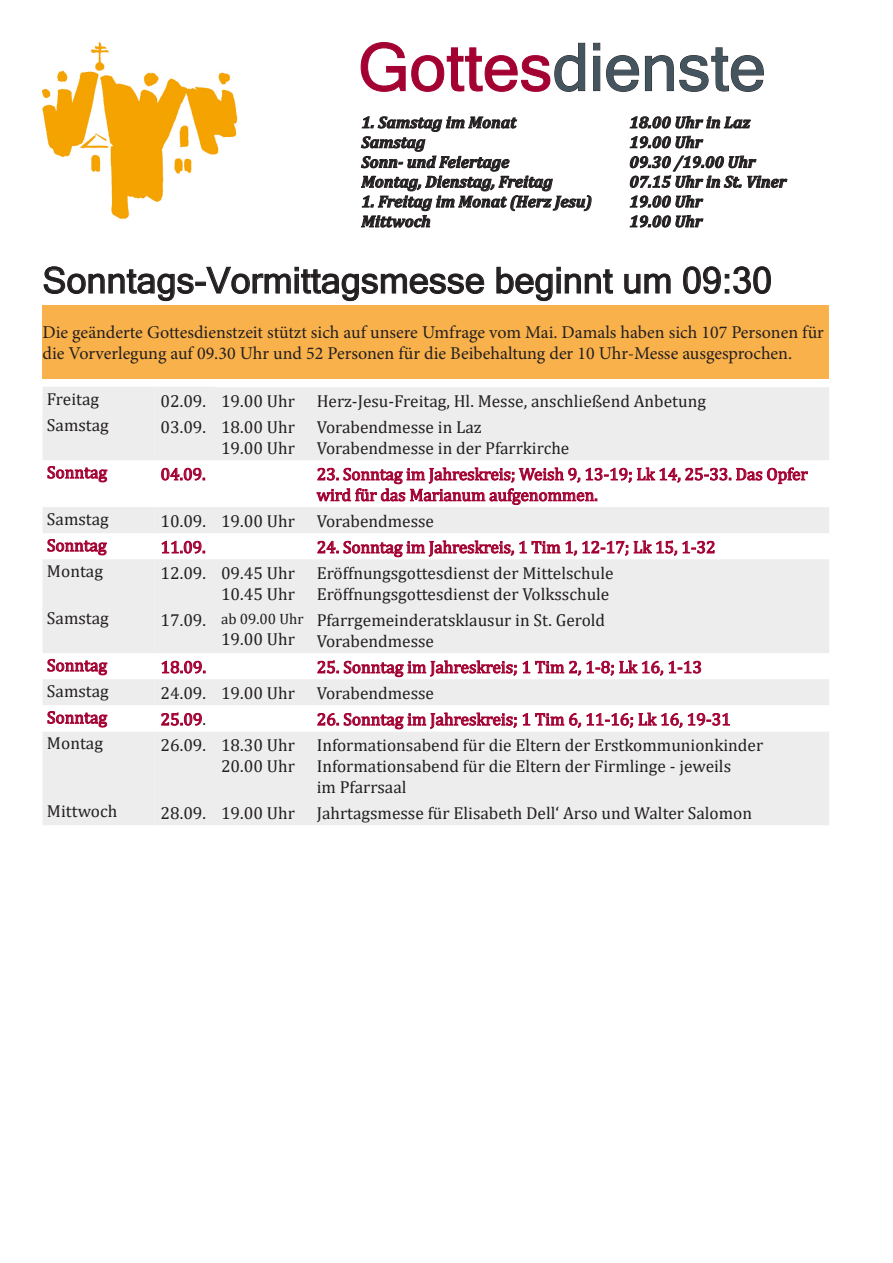
<style>
.page{position:relative;width:893px;height:1263px;background:#fff}
.page>*{position:absolute;margin:0;border:0;box-sizing:border-box;transform-origin:0 0}
.t1{font:66px "Microsoft Sans Serif";color:#45555f}
.Headline{font:36px "Microsoft Sans Serif";color:#231f20}
.t2{font:18px/21.6px "Minion Pro";color:#231f20}
.t3{font:17.4px/20.9px "Cambria";color:#231f20}
.t4{font:17.4px "Cambria";letter-spacing:-.005em;color:#a40133}
.t5{font:italic 700 16.5px "Cambria";color:#231f20}
.t6{font:15px "Cambria";color:#231f20}
.s1{color:#a40133}
.s2{color:#231f20}
</style>
<div class="page">
<img style="left:43px;top:43px;width:195px;height:176px">
<svg style="left:360px;top:42px;width:225px;height:50px"></svg>
<svg style="left:593px;top:43px;width:7px;height:48px"></svg>
<svg style="left:606px;top:55px;width:33px;height:37px"></svg>
<svg style="left:645px;top:47px;width:119px;height:45px"></svg>
<svg style="left:43px;top:388px;width:111px;height:437px;fill:#ecedec"></svg>
<svg style="left:154px;top:387px;width:675px;height:438px;background:#eeefee"></svg>
<hr style="left:43px;top:387px;width:111px;height:1px;background:#ecedec">
<hr style="left:154px;top:387px;width:61px;height:1px;background:#ecedec">
<svg style="left:47px;top:466px;width:61px;height:17px"></svg>
<svg style="left:161px;top:467px;width:44px;height:14px"></svg>
<svg style="left:316px;top:467px;width:492px;height:38px"></svg>
<svg style="left:47px;top:539px;width:60px;height:17px"></svg>
<svg style="left:161px;top:540px;width:44px;height:14px"></svg>
<svg style="left:317px;top:540px;width:398px;height:18px"></svg>
<svg style="left:47px;top:658px;width:61px;height:18px"></svg>
<svg style="left:161px;top:660px;width:45px;height:14px"></svg>
<svg style="left:317px;top:660px;width:385px;height:18px"></svg>
<svg style="left:43px;top:705px;width:786px;height:26px"></svg>
<svg style="left:360px;top:116px;width:232px;height:112px"></svg>
<svg style="left:629px;top:115px;width:159px;height:113px"></svg>
<svg style="left:43px;top:266px;width:441px;height:35px"></svg>
<svg style="left:496px;top:267px;width:117px;height:34px"></svg>
<svg style="left:624px;top:273px;width:47px;height:21px"></svg>
<svg style="left:683px;top:266px;width:88px;height:28px"></svg>
<div style="left:43px;top:305px;width:786px;height:73px;background:#f9b14b"></div>
<h1 class="t1" style="left:358px;top:24px;width:409px"><span class="s1">Gottes</span>dienste</h1>
<p class="t5" style="left:361px;top:111px;width:156px">1. Samstag im Monat</p>
<p class="t5" style="left:629px;top:111px;width:122px">18.00 Uhr in Laz</p>
<p class="t5" style="left:361px;top:130px;width:65px">Samstag</p>
<p class="t5" style="left:629px;top:130px;width:75px">19.00 Uhr</p>
<p class="t5" style="left:361px;top:150px;width:149px">Sonn- und Feiertage</p>
<p class="t5" style="left:629px;top:150px;width:128px">09.30 /19.00 Uhr</p>
<p class="t5" style="left:361px;top:170px;width:193px">Montag, Dienstag, Freitag</p>
<p class="t5" style="left:629px;top:170px;width:158px">07.15 Uhr in St. Viner</p>
<p class="t5" style="left:361px;top:190px;width:232px">1. Freitag im Monat (Herz Jesu)</p>
<p class="t5" style="left:629px;top:190px;width:75px">19.00 Uhr</p>
<p class="t5" style="left:361px;top:210px;width:71px">Mittwoch</p>
<p class="t5" style="left:629px;top:210px;width:75px">19.00 Uhr</p>
<p class="Headline" style="left:43px;top:257px;width:731px">Sonntags-Vormittagsmesse beginnt um 09:30</p>
<p class="t2" style="left:43px;top:321px;width:783px">Die geänderte Gottesdienstzeit stützt sich auf unsere Umfrage vom Mai. Damals haben sich 107 Personen für die Vorverlegung auf 09.30 Uhr und 52 Personen für die Beibehaltung der 10 Uhr-Messe ausgesprochen.</p>
<p class="t3" style="left:47px;top:389px;width:54px">Freitag</p>
<p class="t3" style="left:161px;top:390px;width:47px">02.09.</p>
<p class="t3" style="left:221px;top:390px;width:75px">19.00 Uhr</p>
<p class="t3" style="left:317px;top:390px;width:391px">Herz-Jesu-Freitag, Hl. Messe, anschließend Anbetung</p>
<p class="t3" style="left:47px;top:415px;width:63px">Samstag</p>
<p class="t3" style="left:161px;top:417px;width:47px">03.09.</p>
<p class="t3" style="left:221px;top:417px;width:75px">18.00 Uhr</p>
<p class="t3" style="left:221px;top:437px;width:75px">19.00 Uhr</p>
<p class="t3" style="left:317px;top:417px;width:167px">Vorabendmesse in Laz</p>
<p class="t3" style="left:317px;top:437px;width:254px">Vorabendmesse in der Pfarrkirche</p>
<p class="t4" style="left:47px;top:462px;width:62px">Sonntag</p>
<p class="t4" style="left:161px;top:464px;width:47px">04.09.</p>
<p class="t4" style="left:317px;top:464px;width:492px">23. Sonntag im Jahreskreis; Weish 9, 13-19; Lk 14, 25-33. Das Opfer</p>
<p class="t4" style="left:317px;top:485px;width:283px">wird für das Marianum aufgenommen.</p>
<p class="t3" style="left:47px;top:509px;width:63px">Samstag</p>
<p class="t3" style="left:161px;top:510px;width:47px">10.09.</p>
<p class="t3" style="left:221px;top:510px;width:75px">19.00 Uhr</p>
<p class="t3" style="left:317px;top:510px;width:119px">Vorabendmesse</p>
<p class="t4" style="left:47px;top:535px;width:61px">Sonntag</p>
<p class="t4" style="left:161px;top:537px;width:47px">11.09.</p>
<p class="t4" style="left:317px;top:537px;width:400px">24. Sonntag im Jahreskreis, 1 Tim 1, 12-17; Lk 15, 1-32</p>
<p class="t3" style="left:47px;top:561px;width:57px">Montag</p>
<p class="t3" style="left:161px;top:563px;width:47px">12.09.</p>
<p class="t3" style="left:221px;top:563px;width:75px">09.45 Uhr</p>
<p class="t3" style="left:221px;top:583px;width:75px">10.45 Uhr</p>
<p class="t3" style="left:317px;top:563px;width:298px">Eröffnungsgottesdienst der Mittelschule</p>
<p class="t3" style="left:317px;top:583px;width:294px">Eröffnungsgottesdienst der Volksschule</p>
<p class="t3" style="left:47px;top:608px;width:63px">Samstag</p>
<p class="t3" style="left:161px;top:610px;width:47px">17.09.</p>
<p class="t6" style="left:221px;top:610px;width:84px">ab 09.00 Uhr</p>
<p class="t3" style="left:221px;top:629px;width:75px">19.00 Uhr</p>
<p class="t3" style="left:317px;top:610px;width:290px">Pfarrgemeinderatsklausur in St. Gerold</p>
<p class="t3" style="left:317px;top:630px;width:119px">Vorabendmesse</p>
<p class="t4" style="left:47px;top:655px;width:62px">Sonntag</p>
<p class="t4" style="left:161px;top:657px;width:47px">18.09.</p>
<p class="t4" style="left:317px;top:657px;width:387px">25. Sonntag im Jahreskreis; 1 Tim 2, 1-8; Lk 16, 1-13</p>
<p class="t3" style="left:47px;top:681px;width:63px">Samstag</p>
<p class="t3" style="left:161px;top:683px;width:47px">24.09.</p>
<p class="t3" style="left:221px;top:683px;width:75px">19.00 Uhr</p>
<p class="t3" style="left:317px;top:683px;width:119px">Vorabendmesse</p>
<p class="t4" style="left:47px;top:707px;width:62px">Sonntag</p>
<p class="t4" style="left:161px;top:709px;width:47px">25.09<span class="s2">.</span></p>
<p class="t4" style="left:317px;top:709px;width:416px">26. Sonntag im Jahreskreis; 1 Tim 6, 11-16; Lk 16, 19-31</p>
<p class="t3" style="left:47px;top:733px;width:57px">Montag</p>
<p class="t3" style="left:161px;top:735px;width:47px">26.09.</p>
<p class="t3" style="left:221px;top:735px;width:75px">18.30 Uhr</p>
<p class="t3" style="left:221px;top:756px;width:75px">20.00 Uhr</p>
<p class="t3" style="left:317px;top:735px;width:448px">Informationsabend für die Eltern der Erstkommunionkinder</p>
<p class="t3" style="left:317px;top:756px;width:416px">Informationsabend für die Eltern der Firmlinge - jeweils im Pfarrsaal</p>
<p class="t3" style="left:47px;top:801px;width:72px">Mittwoch</p>
<p class="t3" style="left:161px;top:802px;width:47px">28.09.</p>
<p class="t3" style="left:221px;top:802px;width:75px">19.00 Uhr</p>
<p class="t3" style="left:317px;top:802px;width:437px">Jahrtagsmesse für Elisabeth Dell‘ Arso und Walter Salomon</p>
</div>
